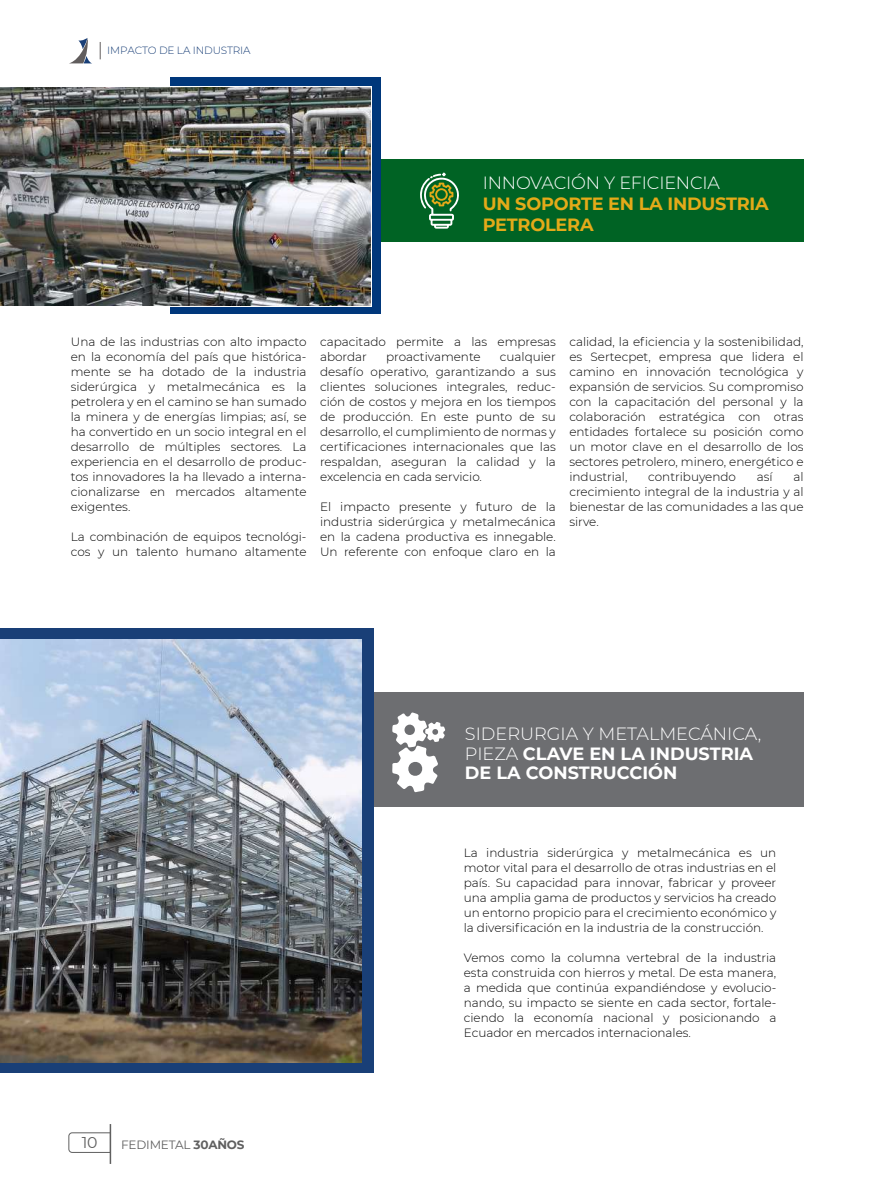
<style>
.page{position:relative;width:872px;height:1191px;background:#fff}
.page>*{position:absolute;margin:0;border:0;box-sizing:border-box;transform-origin:0 0}
.t1{font:700 17.7px/19.5px "Montserrat";color:#fff}
.t2{font:700 17.7px/21.3px "Montserrat";letter-spacing:-.015em;color:#e4aa19}
.t3{font:300 17.7px "Montserrat";letter-spacing:-.015em;color:#fff}
.t4{font:15.6px "Montserrat";color:#606060}
.t5{font:300 12px/15px "Montserrat";color:#000;text-align:justify}
.t6{font:12px "Montserrat";letter-spacing:-.015em;color:#606060}
.t7{font:300 10.5px "Montserrat";letter-spacing:-.01em;color:#193f77}
.s1{font-weight:700}
.s2{font-weight:300}
</style>
<div class="page">
<hr style="left:110px;top:1124px;width:1px;height:39px;background:#606060">
<svg style="left:68px;top:1132px;width:42px;height:21px"></svg>
<div style="left:0;top:159px;width:803px;height:83px;background:#006324"></div>
<svg style="left:170px;top:78px;width:211px;height:236px;background:#1f4e88"></svg>
<img style="left:0;top:87px;width:370px;height:219px">
<div style="left:0;top:692px;width:803px;height:114px;background:#6d6e71"></div>
<div style="left:0;top:628px;width:373px;height:444px;background:#193f77"></div>
<img style="left:0;top:639px;width:362px;height:424px">
<svg style="left:420px;top:172px;width:39px;height:57px"></svg>
<svg style="left:392px;top:712px;width:54px;height:80px"></svg>
<svg style="left:70px;top:38px;width:21px;height:25px"></svg>
<svg style="left:100px;top:42px;width:1px;height:17px"></svg>
<p class="t7" style="left:107px;top:44px;width:145px">IMPACTO DE LA INDUSTRIA</p>
<h1 class="t3" style="left:483px;top:170px;width:239px">INNOVACIÓN Y EFICIENCIA</h1>
<h1 class="t2" style="left:483px;top:192px;width:287px">UN SOPORTE EN LA INDUSTRIA<br>PETROLERA</h1>
<p class="t5" style="left:71px;top:334px;width:237px">Una de las industrias con alto impacto en la economía del país que histórica&shy;mente se ha dotado de la industria siderúrgica y metalmecánica es la petrolera y en el camino se han sumado la minera y de energías limpias; así, se ha convertido en un socio integral en el desarrollo de múltiples sectores. La experiencia en el desarrollo de produc&shy;tos innovadores la ha llevado a interna&shy;cionalizarse en mercados altamente exigentes.</p>
<p class="t5" style="left:71px;top:529px;width:237px">La combinación de equipos tecnológi&shy;cos y un talento humano altamente</p>
<p class="t5" style="left:320px;top:334px;width:237px">capacitado permite a las empresas abordar</p>
<p class="t5" style="left:320px;top:349px;width:237px;text-indent:180px">cualquier desafío operativo, garantizando a sus clientes soluciones integrales, reduc&shy;ción de costos y mejora en los tiempos de producción. En este punto de su desarrollo, el cumplimiento de normas y certificaciones internacionales que las respaldan, aseguran la calidad y la excelencia en cada servicio.</p>
<p class="t5" style="left:320px;top:499px;width:237px">El impacto presente y futuro de la industria siderúrgica y metalmecánica en la cadena productiva es innegable.<br>Un referente con enfoque claro en la</p>
<p class="t5" style="left:386px;top:349px;width:96px">proactivamente</p>
<p class="t5" style="left:569px;top:334px;width:236px">calidad, la eficiencia y la sostenibilidad, es Sertecpet, empresa que lidera el camino en innovación tecnológica y expansión de servicios. Su compromiso con la capacitación del personal y la colaboración estratégica con otras entidades fortalece su posición como un motor clave en el desarrollo de los sectores petrolero, minero, energético e industrial,</p>
<p class="t5" style="left:569px;top:469px;width:236px;text-indent:224px">al crecimiento integral de la industria y al bienestar de las comunidades a las que sirve.</p>
<p class="t5" style="left:648px;top:469px;width:89px">contribuyendo</p>
<p class="t5" style="left:756px;top:469px;width:17px">así</p>
<h2 class="t4" style="left:82px;top:1131px;width:17px">10</h2>
<p class="t6" style="left:121px;top:1136px;width:125px">FEDIMETAL <span class="s1">30AÑOS</span></p>
<h1 class="t1" style="left:465px;top:723px;width:298px"><span class="s2">SIDERURGIA Y METALMECÁNICA,<br>PIEZA</span> CLAVE EN LA INDUSTRIA<br>DE LA CONSTRUCCIÓN</h1>
<p class="t5" style="left:464px;top:844px;width:314px">La industria siderúrgica y metalmecánica es un motor vital para el desarrollo de otras industrias en el país. Su capacidad para innovar, fabricar y proveer una amplia gama de productos y servicios ha creado un entorno propicio para el crecimiento económico y la diversificación en la industria de la construcción.</p>
<p class="t5" style="left:464px;top:949px;width:314px">Vemos como la columna vertebral de la industria esta construida con hierros y metal. De esta manera, a medida que continúa expandiéndose y evolucio&shy;nando, su impacto se siente en cada sector, fortale&shy;ciendo la economía nacional y posicionando a Ecuador en mercados internacionales.</p>
</div>
